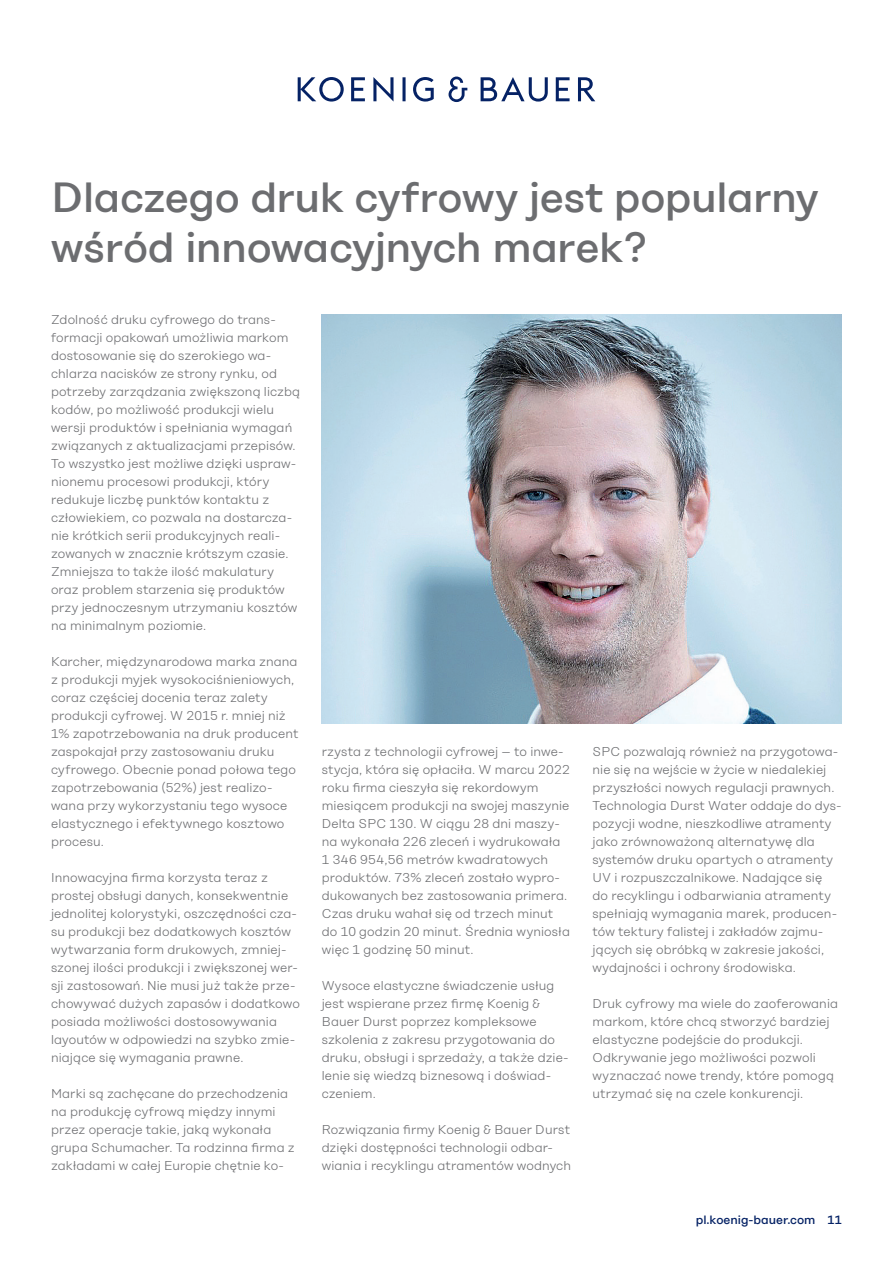
<style>
.page{position:relative;width:893px;height:1263px;background:#fff}
.page>*{position:absolute;margin:0;border:0;box-sizing:border-box;transform-origin:0 0}
.HL2___46pt_52_9_Med_weiß{font:500 42px/50.4px "Koenig&Bauer Type Headline";letter-spacing:-.01em;color:#6c6d70}
.t1{font:300 12.75px/18px "Koenig&Bauer Type Headline";letter-spacing:.01em;color:#6c6d70}
.t2{font:500 12px "Koenig&Bauer Type Headline";color:#052265}
</style>
<div class="page">
<svg style="left:298px;top:77px;width:297px;height:25px"></svg>
<img style="left:322px;top:315px;width:520px;height:409px">
<p class="HL2___46pt_52_9_Med_weiß" style="left:51px;top:173px;width:769px">Dlaczego druk cyfrowy jest popularny wśród innowacyjnych marek?</p>
<p class="t1" style="left:51px;top:311px;width:251px">Zdolność druku cyfrowego do trans&shy;formacji opakowań umożliwia markom dostosowanie się do szerokiego wa&shy;chlarza nacisków ze strony rynku, od potrzeby zarządzania zwiększoną liczbą kodów, po możliwość produkcji wielu wersji produktów i spełniania wymagań związanych z aktualizacjami przepisów.<br>To wszystko jest możliwe dzięki uspraw&shy;nionemu procesowi produkcji, który redukuje liczbę punktów kontaktu z człowiekiem, co pozwala na dostarcza&shy;nie krótkich serii produkcyjnych reali&shy;zowanych w znacznie krótszym czasie.<br>Zmniejsza to także ilość makulatury oraz problem starzenia się produktów przy jednoczesnym utrzymaniu kosztów na minimalnym poziomie.</p>
<p class="t1" style="left:51px;top:653px;width:249px">Karcher, międzynarodowa marka znana z produkcji myjek wysokociśnieniowych, coraz częściej docenia teraz zalety produkcji cyfrowej. W 2015 r. mniej niż 1% zapotrzebowania na druk producent zaspokajał przy zastosowaniu druku cyfrowego. Obecnie ponad połowa tego zapotrzebowania (52%) jest realizo&shy;wana przy wykorzystaniu tego wysoce elastycznego i efektywnego kosztowo procesu.</p>
<p class="t1" style="left:51px;top:869px;width:250px">Innowacyjna firma korzysta teraz z prostej obsługi danych, konsekwentnie jednolitej kolorystyki, oszczędności cza&shy;su produkcji bez dodatkowych kosztów wytwarzania form drukowych, zmniej&shy;szonej ilości produkcji i zwiększonej wer&shy;sji zastosowań. Nie musi już także prze&shy;chowywać dużych zapasów i dodatkowo posiada możliwości dostosowywania layoutów w odpowiedzi na szybko zmie&shy;niające się wymagania prawne.</p>
<p class="t1" style="left:51px;top:1085px;width:245px">Marki są zachęcane do przechodzenia na produkcję cyfrową między innymi przez operacje takie, jaką wykonała grupa Schumacher. Ta rodzinna firma z zakładami w całej Europie chętnie ko-</p>
<p class="t1" style="left:322px;top:743px;width:250px">rzysta z technologii cyfrowej – to inwe&shy;stycja, która się opłaciła. W marcu 2022 roku firma cieszyła się rekordowym miesiącem produkcji na swojej maszynie Delta SPC 130. W ciągu 28 dni maszy&shy;na wykonała 226 zleceń i wydrukowała 1 346 954,56 metrów kwadratowych produktów. 73% zleceń zostało wypro&shy;dukowanych bez zastosowania primera.<br>Czas druku wahał się od trzech minut do 10 godzin 20 minut. Średnia wyniosła więc 1 godzinę 50 minut.</p>
<p class="t1" style="left:322px;top:977px;width:248px">Wysoce elastyczne świadczenie usług jest wspierane przez firmę Koenig &amp; Bauer Durst poprzez kompleksowe szkolenia z zakresu przygotowania do druku, obsługi i sprzedaży, a także dzie&shy;lenie się wiedzą biznesową i doświad&shy;czeniem.</p>
<p class="t1" style="left:322px;top:1121px;width:251px">Rozwiązania firmy Koenig &amp; Bauer Durst dzięki dostępności technologii odbar&shy;wiania i recyklingu atramentów wodnych</p>
<p class="t1" style="left:592px;top:743px;width:251px">SPC pozwalają również na przygotowa&shy;nie się na wejście w życie w niedalekiej przyszłości nowych regulacji prawnych.<br>Technologia Durst Water oddaje do dys&shy;pozycji wodne, nieszkodliwe atramenty jako zrównoważoną alternatywę dla systemów druku opartych o atramenty UV i rozpuszczalnikowe. Nadające się<br>do recyklingu i odbarwiania atramenty spełniają wymagania marek, producen&shy;tów tektury falistej i zakładów zajmu&shy;jących się obróbką w zakresie jakości, wydajności i ochrony środowiska.</p>
<p class="t1" style="left:592px;top:995px;width:247px">Druk cyfrowy ma wiele do zaoferowania markom, które chcą stworzyć bardziej elastyczne podejście do produkcji.<br>Odkrywanie jego możliwości pozwoli wyznaczać nowe trendy, które pomogą utrzymać się na czele konkurencji.</p>
<p class="t2" style="left:696px;top:1213px;width:148px">pl.koenig-bauer.com 11</p>
</div>
